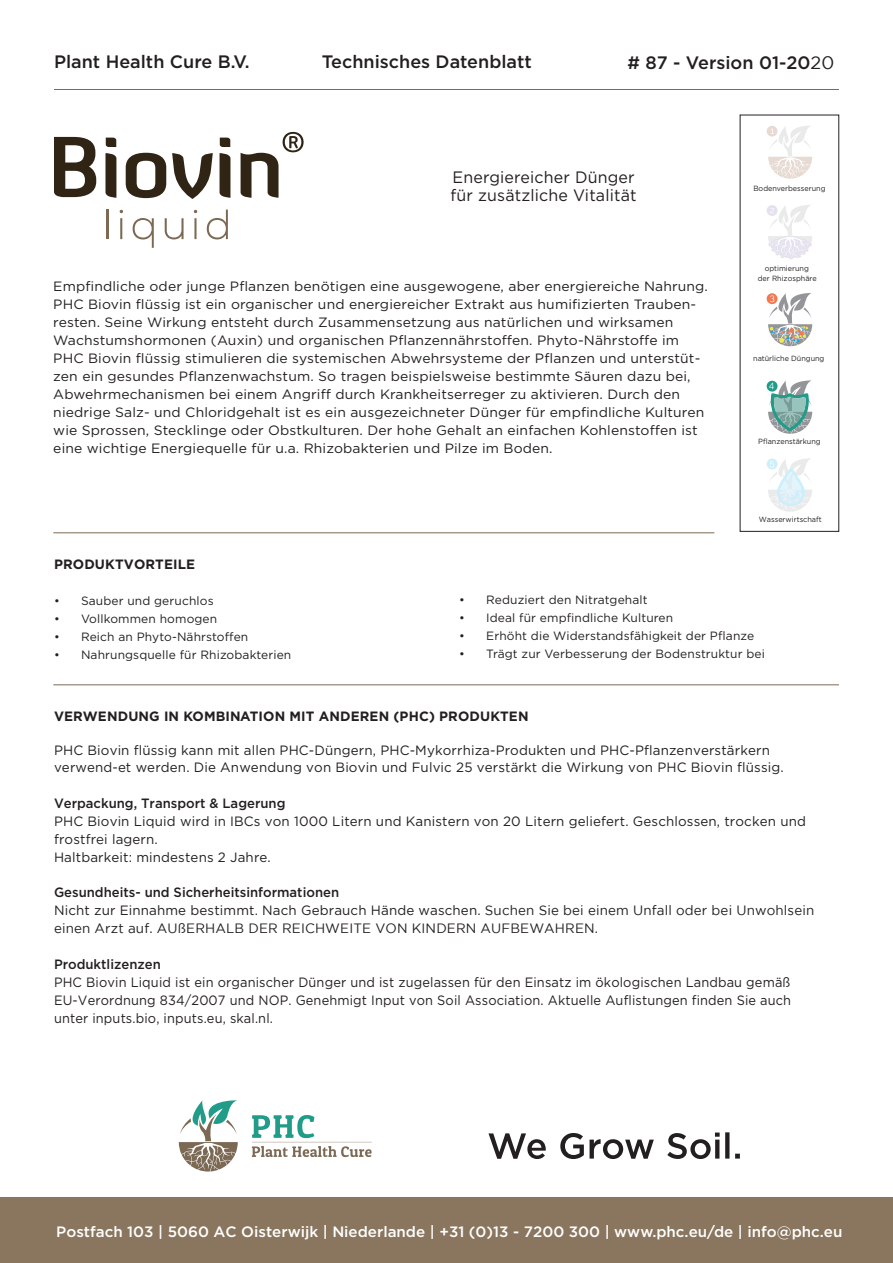
<style>
.page{position:relative;width:893px;height:1263px;background:#fff}
.page>*{position:absolute;margin:0;border:0;box-sizing:border-box;transform-origin:0 0}
.t1{font:500 18px "Gotham";color:#231f20}
.t2{font:16.5px "Gotham";letter-spacing:.01em;color:#231f20}
.t3{font:500 15px "Gotham";color:#fff}
.t4{font:13.5px/18px "Gotham";letter-spacing:.01em;color:#231f20}
.t5{font:13.5px/18px "Gotham";letter-spacing:.01em;color:#231f20;scale:.95 1}
.t6{font:700 13.5px "Gotham";letter-spacing:.01em;color:#231f20}
.t7{font:12px "Gotham";letter-spacing:.01em;color:#231f20}
.t8{font:9.3px "Raleway";color:#fff}
.t9{font:7.5px "Gotham";color:#231f20}
.s1{font-weight:400}
.s2{font-weight:500}
</style>
<div class="page">
<hr style="left:54px;top:89px;width:785px;height:1px;background:#7c6954">
<div style="left:0;top:1197px;width:893px;height:66px;background:#8a765f"></div>
<svg style="left:252px;top:1115px;width:120px;height:42px"></svg>
<svg style="left:179px;top:1100px;width:59px;height:71px"></svg>
<svg style="left:488px;top:1132px;width:252px;height:27px"></svg>
<div style="left:767px;top:126px;width:10px;height:11px;background:#e6dad2;border-radius:50%"></div>
<svg style="left:768px;top:125px;width:44px;height:54px"></svg>
<svg style="left:767px;top:205px;width:45px;height:54px"></svg>
<svg style="left:768px;top:293px;width:44px;height:53px"></svg>
<svg style="left:767px;top:380px;width:45px;height:54px"></svg>
<div style="left:767px;top:459px;width:10px;height:10px;background:#cdeffb;border-radius:50%"></div>
<svg style="left:768px;top:458px;width:44px;height:54px"></svg>
<hr style="left:53px;top:532px;width:661px;height:1px;background:#7c6954">
<hr style="left:53px;top:684px;width:786px;height:1px;background:#7c6954">
<svg style="left:54px;top:137px;width:42px;height:60px"></svg>
<svg style="left:105px;top:138px;width:11px;height:60px"></svg>
<svg style="left:126px;top:153px;width:40px;height:45px"></svg>
<svg style="left:172px;top:153px;width:41px;height:46px"></svg>
<svg style="left:220px;top:138px;width:10px;height:60px"></svg>
<svg style="left:241px;top:132px;width:63px;height:66px"></svg>
<hr style="left:107px;top:210px;width:2px;height:29px;background:#7c6954">
<svg style="left:120px;top:210px;width:3px;height:29px"></svg>
<svg style="left:133px;top:218px;width:21px;height:30px"></svg>
<svg style="left:165px;top:218px;width:19px;height:21px"></svg>
<svg style="left:194px;top:210px;width:3px;height:29px"></svg>
<svg style="left:207px;top:210px;width:21px;height:29px"></svg>
<p class="t1" style="left:54px;top:50px;width:197px">Plant Health Cure B.V.</p>
<p class="t1" style="left:322px;top:50px;width:212px">Technisches Datenblatt</p>
<p class="t1" style="left:627px;top:51px;width:208px"># 87 - Version 01-20<span class="s1">20</span></p>
<p class="t2" style="left:452px;top:166px;width:184px">Energiereicher Dünger</p>
<p class="t2" style="left:451px;top:184px;width:187px">für zusätzliche Vitalität</p>
<p class="t4" style="left:53px;top:277px;width:656px">Empfindliche oder junge Pflanzen benötigen eine ausgewogene, aber energiereiche Nahrung.<br>PHC Biovin flüssig ist ein organischer und energiereicher Extrakt aus humifizierten Trauben&shy;resten. Seine Wirkung entsteht durch Zusammensetzung aus natürlichen und wirksamen Wachstumshormonen (Auxin) und organischen Pflanzennährstoffen. Phyto-Nährstoffe im PHC Biovin flüssig stimulieren die systemischen Abwehrsysteme der Pflanzen und unterstüt&shy;zen ein gesundes Pflanzenwachstum. So tragen beispielsweise bestimmte Säuren dazu bei, Abwehrmechanismen bei einem Angriff durch Krankheitserreger zu aktivieren. Durch den niedrige Salz- und Chloridgehalt ist es ein ausgezeichneter Dünger für empfindliche Kulturen wie Sprossen, Stecklinge oder Obstkulturen. Der hohe Gehalt an einfachen Kohlenstoffen ist eine wichtige Energiequelle für u.a. Rhizobakterien und Pilze im Boden.</p>
<p class="t9" style="left:753px;top:184px;width:74px">Bodenverbesserung</p>
<p class="t9" style="left:765px;top:263px;width:46px">optimierung</p>
<p class="t9" style="left:758px;top:274px;width:61px">der Rhizosphäre</p>
<p class="t9" style="left:753px;top:354px;width:73px">natürliche Düngung</p>
<p class="t8" style="left:769px;top:380px;width:7px">4</p>
<p class="t9" style="left:758px;top:437px;width:64px">Pflanzenstärkung</p>
<p class="t9" style="left:759px;top:514px;width:64px">Wasserwirtschaft</p>
<p class="t6" style="left:54px;top:555px;width:143px">PRODUKTVORTEILE</p>
<p class="t7" style="left:54px;top:593px;width:161px">• Sauber und geruchlos</p>
<p class="t7" style="left:54px;top:611px;width:165px">• Vollkommen homogen</p>
<p class="t7" style="left:54px;top:629px;width:196px">• Reich an Phyto-Nährstoffen</p>
<p class="t7" style="left:54px;top:647px;width:239px">• Nahrungsquelle für Rhizobakterien</p>
<p class="t7" style="left:459px;top:592px;width:190px">• Reduziert den Nitratgehalt</p>
<p class="t7" style="left:459px;top:610px;width:215px">• Ideal für empfindliche Kulturen</p>
<p class="t7" style="left:459px;top:628px;width:296px">• Erhöht die Widerstandsfähigkeit der Pflanze</p>
<p class="t7" style="left:459px;top:646px;width:307px">• Trägt zur Verbesserung der Bodenstruktur bei</p>
<p class="t6" style="left:54px;top:707px;width:476px">VERWENDUNG IN KOMBINATION MIT ANDEREN (PHC) PRODUKTEN</p>
<p class="t4" style="left:54px;top:741px;width:731px;line-height:17.4px">PHC Biovin flüssig kann mit allen PHC-Düngern, PHC-Mykorrhiza-Produkten und PHC-Pflanzenverstärkern verwend-et werden. Die Anwendung von Biovin und Fulvic 25 verstärkt die Wirkung von PHC Biovin flüssig.</p>
<p class="t4" style="left:54px;top:794px;width:753px"><span class="s2">Verpackung, Transport &amp; Lagerung<br></span>PHC Biovin Liquid wird in IBCs von 1000 Litern und Kanistern von 20 Litern geliefert. Geschlossen, trocken und frostfrei lagern.<br>Haltbarkeit: mindestens 2 Jahre.</p>
<p class="t4" style="left:54px;top:883px;width:762px"><span class="s2">Gesundheits- und Sicherheitsinformationen<br></span>Nicht zur Einnahme bestimmt. Nach Gebrauch Hände waschen. Suchen Sie bei einem Unfall oder bei Unwohlsein einen Arzt auf. AUßERHALB DER REICHWEITE VON KINDERN AUFBEWAHREN.</p>
<p class="t5" style="left:54px;top:955px;width:777px"><span class="s2">Produktlizenzen<br></span>PHC Biovin Liquid ist ein organischer Dünger und ist zugelassen für den Einsatz im ökologischen Landbau gemäß EU-Verordnung 834/2007 und NOP. Genehmigt Input von Soil Association. Aktuelle Auflistungen finden Sie auch unter inputs.bio, inputs.eu, skal.nl.</p>
<p class="t3" style="left:56px;top:1222px;width:788px">Postfach 103 | 5060 AC Oisterwijk | Niederlande | +31 (0)13 - 7200 300 | www.phc.eu/de | info@phc.eu</p>
</div>
